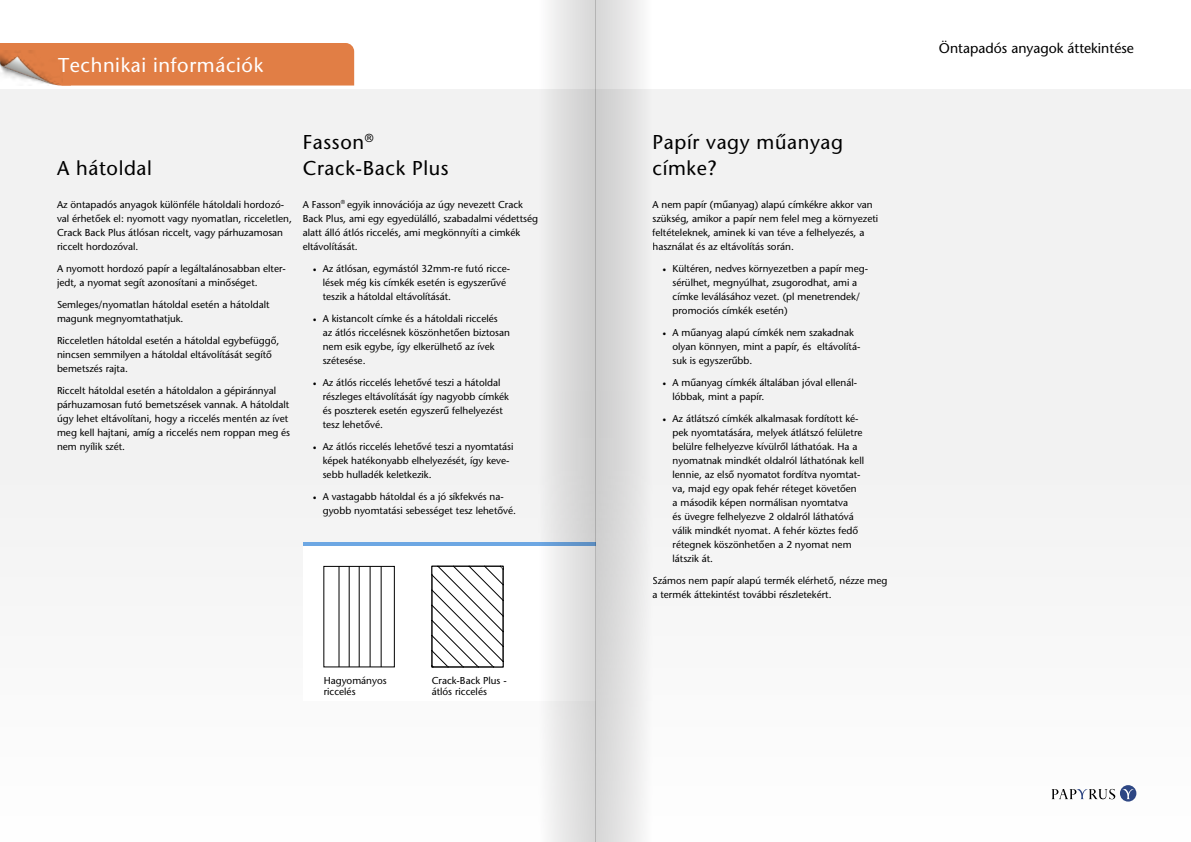
<style>
.page{position:relative;width:1191px;height:842px;background:#fff}
.page>*{position:absolute;margin:0;border:0;box-sizing:border-box;transform-origin:0 0}
.t1{font:20px/26px "Papyrus Sans";letter-spacing:.03em;color:#000}
.t2{font:20px "Papyrus Sans";letter-spacing:.03em;color:#fff}
.t3{font:14px "Papyrus Sans";color:#000}
.t4{font:10px/14px "Papyrus Sans";color:#000}
.s1{font-family:"Minion Pro"}
</style>
<div class="page">
<div style="left:0;top:89px;width:1191px;height:753px;background:#f2f2f2"></div>
<svg style="left:1120px;top:785px;width:16px;height:16px"></svg>
<svg style="left:1051px;top:789px;width:64px;height:11px"></svg>
<svg style="left:1122px;top:789px;width:11px;height:10px"></svg>
<div style="left:0;top:43px;width:354px;height:43px;background:#e17e45"></div>
<img style="left:0;top:50px;width:62px;height:36px">
<div style="left:303px;top:542px;width:292px;height:158px;background:#fff"></div>
<hr style="left:339px;top:566px;width:1px;height:101px;background:#000">
<hr style="left:349px;top:566px;width:1px;height:101px;background:#000">
<hr style="left:359px;top:566px;width:1px;height:101px;background:#000">
<hr style="left:381px;top:566px;width:1px;height:101px;background:#000">
<hr style="left:370px;top:566px;width:1px;height:101px;background:#000">
<svg style="left:431px;top:566px;width:72px;height:101px"></svg>
<hr style="left:303px;top:542px;width:292px;height:3px;background:#6da7e3">
<div style="left:595px;top:0;width:57px;height:842px;background:linear-gradient(to right,#cdcdcd,#f2f2f2)"></div>
<div style="left:538px;top:0;width:57px;height:842px;background:linear-gradient(to right,#f5f5f5,#cecfcf)"></div>
<h1 class="t2" style="left:58px;top:53px;width:207px">Technikai információk</h1>
<h1 class="t1" style="left:57px;top:155px;width:96px">A hátoldal</h1>
<p class="t4" style="left:57px;top:197px;width:236px">Az öntapadós anyagok különféle hátoldali hordozó&shy;val érhetőek el: nyomott vagy nyomatlan, ricceletlen, Crack Back Plus átlósan riccelt, vagy párhuzamosan riccelt hordozóval.</p>
<p class="t4" style="left:57px;top:261px;width:230px">A nyomott hordozó papír a legáltalánosabban elter&shy;jedt, a nyomat segít azonosítani a minőséget.</p>
<p class="t4" style="left:57px;top:297px;width:214px">Semleges/nyomatlan hátoldal esetén a hátoldalt magunk megnyomtathatjuk.</p>
<p class="t4" style="left:57px;top:333px;width:224px">Ricceletlen hátoldal esetén a hátoldal egybefüggő, nincsen semmilyen a hátoldal eltávolítását segítő bemetszés rajta.</p>
<p class="t4" style="left:57px;top:383px;width:235px">Riccelt hátoldal esetén a hátoldalon a gépiránnyal párhuzamosan futó bemetszések vannak. A hátoldalt úgy lehet eltávolítani, hogy a riccelés mentén az ívet meg kell hajtani, amíg a riccelés nem roppan meg és nem nyílik szét.</p>
<h1 class="t1" style="left:303px;top:129px;width:147px">Fasson<sup>®<br></sup>Crack-Back Plus</h1>
<h1 class="t1" style="left:652px;top:129px;width:192px">Papír vagy műanyag címke?</h1>
<p class="t4" style="left:303px;top:197px;width:237px">A Fasson<sup>®</sup> egyik innovációja az úgy nevezett Crack Back Plus, ami egy egyedülálló, szabadalmi védettség alatt álló átlós riccelés, ami megkönnyíti a cimkék eltávolítását.</p>
<p class="t4" style="left:323px;top:261px;width:189px;text-indent:-10px"><span class="s1">•</span> Az átlósan, egymástól 32mm-re futó ricce&shy;lések még kis címkék esetén is egyszerűvé teszik a hátoldal eltávolítását.</p>
<p class="t4" style="left:323px;top:311px;width:189px;text-indent:-10px"><span class="s1">•</span> A kistancolt címke és a hátoldali riccelés<br>az átlós riccelésnek köszönhetően biztosan nem esik egybe, így elkerülhető az ívek szétesése.</p>
<p class="t4" style="left:323px;top:375px;width:188px;text-indent:-10px"><span class="s1">•</span> Az átlós riccelés lehetővé teszi a hátoldal részleges eltávolítását így nagyobb címkék és poszterek esetén egyszerű felhelyezést tesz lehetővé.</p>
<p class="t4" style="left:323px;top:439px;width:192px;text-indent:-10px"><span class="s1">•</span> Az átlós riccelés lehetővé teszi a nyomtatási képek hatékonyabb elhelyezését, így keve&shy;sebb hulladék keletkezik.</p>
<p class="t4" style="left:323px;top:489px;width:195px;text-indent:-10px"><span class="s1">•</span> A vastagabb hátoldal és a jó síkfekvés na&shy;gyobb nyomtatási sebességet tesz lehetővé.</p>
<p class="t4" style="left:652px;top:197px;width:227px">A nem papír (műanyag) alapú címkékre akkor van szükség, amikor a papír nem felel meg a környezeti feltételeknek, aminek ki van téve a felhelyezés, a használat és az eltávolítás során.</p>
<p class="t4" style="left:672px;top:261px;width:197px;text-indent:-10px"><span class="s1">•</span> Kültéren, nedves környezetben a papír meg&shy;sérülhet, megnyúlhat, zsugorodhat, ami a címke leválásához vezet. (pl menetrendek/ promociós címkék esetén)</p>
<p class="t4" style="left:672px;top:325px;width:189px;text-indent:-10px"><span class="s1">•</span> A műanyag alapú címkék nem szakadnak olyan könnyen, mint a papír, és eltávolítá&shy;suk is egyszerűbb.</p>
<p class="t4" style="left:672px;top:375px;width:186px;text-indent:-10px"><span class="s1">•</span> A műanyag címkék általában jóval ellenál&shy;lóbbak, mint a papír.</p>
<p class="t4" style="left:672px;top:411px;width:193px;text-indent:-10px"><span class="s1">•</span> Az átlátszó címkék alkalmasak fordított ké&shy;pek nyomtatására, melyek átlátszó felületre belülre felhelyezve kívülről láthatóak. Ha a nyomatnak mindkét oldalról láthatónak kell lennie, az első nyomatot fordítva nyomtat&shy;va, majd egy opak fehér réteget követően a második képen normálisan nyomtatva<br>és üvegre felhelyezve 2 oldalról láthatóvá válik mindkét nyomat. A fehér köztes fedő rétegnek köszönhetően a 2 nyomat nem látszik át.</p>
<p class="t4" style="left:652px;top:573px;width:236px">Számos nem papír alapú termék elérhető, nézze meg a termék áttekintést további részletekért.</p>
<p class="t4" style="left:324px;top:675px;width:65px;line-height:11px">Hagyományos riccelés</p>
<p class="t4" style="left:432px;top:675px;width:76px;line-height:11px">Crack-Back Plus - átlós riccelés</p>
<h2 class="t3" style="left:939px;top:40px;width:196px">Öntapadós anyagok áttekintése</h2>
</div>
